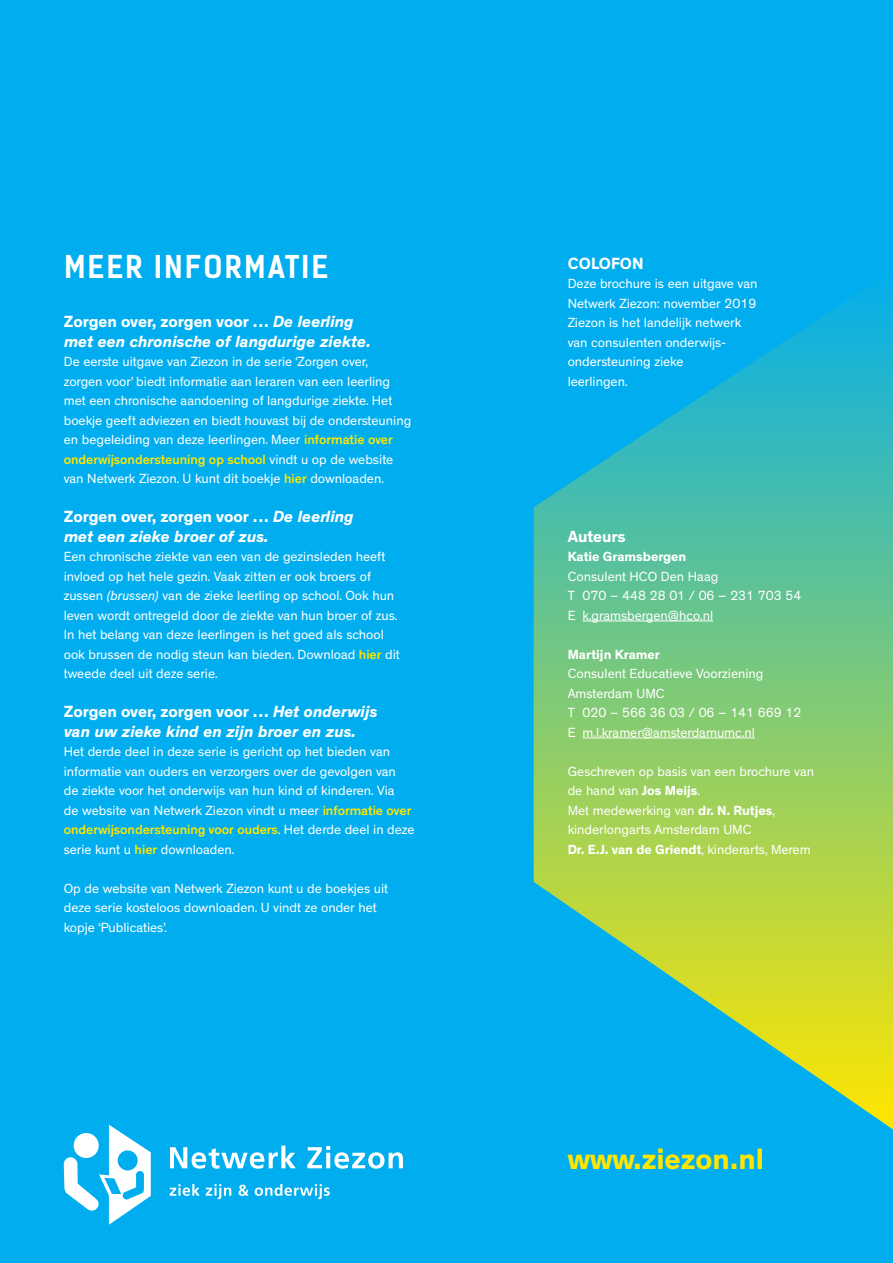
<style>
.page{position:relative;width:893px;height:1263px;background:#00aeef}
.page>*{position:absolute;margin:0;border:0;box-sizing:border-box;transform-origin:0 0}
.t1{font:700 30px "Kelson Sans";letter-spacing:.065em;color:#fff}
.t2{font:700 30px "Theinhardt";color:#ffe600}
.t3{font:italic 700 16.5px/19.5px "Theinhardt";color:#fff}
.t4{font:700 16.5px "Theinhardt";color:#fff}
.t5{font:13.5px/19.5px "Theinhardt";color:#fff}
.t6{font:700 13.5px "Theinhardt";color:#fff}
.s1{font-style:normal}
.s2{font-weight:500;color:#ffe600}
.s3{font-style:italic}
.s4{font-weight:700}
</style>
<div class="page">
<svg style="left:534px;top:300px;width:359px;height:829px"></svg>
<svg style="left:64px;top:1125px;width:87px;height:100px"></svg>
<svg style="left:170px;top:1145px;width:126px;height:24px"></svg>
<svg style="left:307px;top:1146px;width:96px;height:23px"></svg>
<svg style="left:170px;top:1184px;width:30px;height:12px"></svg>
<svg style="left:206px;top:1184px;width:25px;height:15px"></svg>
<svg style="left:239px;top:1185px;width:10px;height:11px"></svg>
<svg style="left:255px;top:1184px;width:75px;height:15px"></svg>
<hr style="left:583px;top:621px;width:130px;height:1px;background:#fff">
<hr style="left:583px;top:738px;width:172px;height:1px;background:#fff">
<h1 class="t1" style="left:64px;top:248px;width:266px">MEER INFORMATIE</h1>
<p class="t3" style="left:64px;top:312px;width:308px"><span class="s1">Zorgen over, zorgen voor …</span> De leerling met een chronische of langdurige ziekte.</p>
<p class="t5" style="left:64px;top:352px;width:349px">De eerste uitgave van Ziezon in de serie ‘Zorgen over,<br>zorgen voor’ biedt informatie aan leraren van een leerling met een chronische aandoening of langdurige ziekte. Het boekje geeft adviezen en biedt houvast bij de ondersteuning en begeleiding van deze leerlingen. Meer <span class="s2">informatie over onderwijsondersteuning op school</span> vindt u op de website van Netwerk Ziezon. U kunt dit boekje <span class="s2">hier</span> downloaden.</p>
<p class="t3" style="left:64px;top:507px;width:291px"><span class="s1">Zorgen over, zorgen voor …</span> De leerling met een zieke broer of zus.</p>
<p class="t5" style="left:64px;top:547px;width:337px">Een chronische ziekte van een van de gezinsleden heeft invloed op het hele gezin. Vaak zitten er ook broers of zussen <span class="s3">(brussen)</span> van de zieke leerling op school. Ook hun leven wordt ontregeld door de ziekte van hun broer of zus.<br>In het belang van deze leerlingen is het goed als school ook brussen de nodig steun kan bieden. Download <span class="s2">hier</span> dit tweede deel uit deze serie.</p>
<p class="t3" style="left:64px;top:702px;width:315px"><span class="s1">Zorgen over, zorgen voor …</span> Het onderwijs van uw zieke kind en zijn broer en zus.</p>
<p class="t5" style="left:64px;top:742px;width:352px">Het derde deel in deze serie is gericht op het bieden van informatie van ouders en verzorgers over de gevolgen van<br>de ziekte voor het onderwijs van hun kind of kinderen. Via<br>de website van Netwerk Ziezon vindt u meer <span class="s2">informatie over onderwijsondersteuning voor ouders</span>. Het derde deel in deze serie kunt u <span class="s2">hier</span> downloaden.</p>
<p class="t5" style="left:64px;top:879px;width:326px">Op de website van Netwerk Ziezon kunt u de boekjes uit deze serie kosteloos downloaden. U vindt ze onder het kopje ‘Publicaties’.</p>
<p class="t4" style="left:568px;top:253px;width:77px">COLOFON</p>
<p class="t5" style="left:568px;top:274px;width:191px">Deze brochure is een uitgave van<br>Netwerk Ziezon: november 2019<br>Ziezon is het landelijk netwerk van consulenten onderwijs&shy;ondersteuning zieke<br>leerlingen.</p>
<p class="t4" style="left:568px;top:526px;width:59px">Auteurs</p>
<p class="t6" style="left:568px;top:548px;width:120px">Katie Gramsbergen</p>
<p class="t5" style="left:568px;top:567px;width:235px">Consulent HCO Den Haag<br>T 070 – 448 28 01 / 06 – 231 703 54<br>E k.gramsbergen@hco.nl</p>
<p class="t6" style="left:568px;top:646px;width:94px">Martijn Kramer</p>
<p class="t5" style="left:568px;top:664px;width:235px">Consulent Educatieve Voorziening<br>Amsterdam UMC<br>T 020 – 566 36 03 / 06 – 141 669 12<br>E m.l.kramer@amsterdamumc.nl</p>
<p class="t5" style="left:568px;top:762px;width:248px">Geschreven op basis van een brochure van de hand van <span class="s4">Jos Meijs</span>.<br>Met medewerking van <span class="s4">dr. N. Rutjes</span>, kinderlongarts Amsterdam UMC<br><span class="s4">Dr. E.J. van de Griendt</span>, kinderarts, Merem</p>
<h1 class="t2" style="left:568px;top:1140px;width:198px">www.ziezon.nl</h1>
</div>
